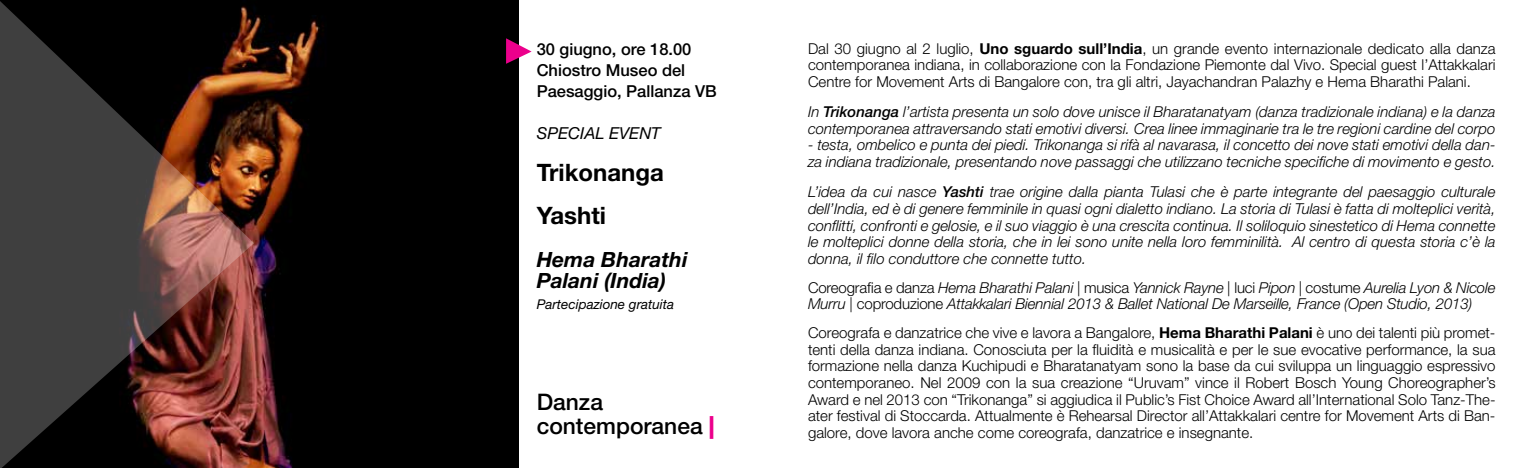
<style>
.page{position:relative;width:1531px;height:468px;background:#fff}
.page>*{position:absolute;margin:0;border:0;box-sizing:border-box;transform-origin:0 0}
.t1{font:700 24px/42px "Helvetica Neue LT";color:#000}
.t2{font:500 22.8px/24px "Helvetica Neue LT";color:#000}
.t3{font:italic 700 21px/21px "Helvetica Neue LT";color:#000}
.t4{font:500 16.5px/21px "Helvetica Neue LT";color:#000}
.t5{font:italic 16.5px "Helvetica Neue LT";color:#000}
.t6{font:italic 300 15px/16.6px "Helvetica Neue LT";color:#000}
.t7{font:300 15px/16.6px "Helvetica Neue LT";color:#000;text-align:justify}
.t8{font:italic 13.5px "Helvetica Neue LT";color:#000}
.s1{font-weight:900;color:#ec008c}
.s2{font-weight:700}
.s3{font-weight:500}
.s4{font-style:normal}
</style>
<div class="page">
<img style="left:254px;top:0;width:265px;height:468px">
<svg style="left:506px;top:38px;width:25px;height:26px"></svg>
<img style="left:0;top:0;width:254px;height:468px">
<p class="t4" style="left:537px;top:39px;width:182px">30 giugno, ore 18.00<br>Chiostro Museo del<br>Paesaggio, Pallanza VB</p>
<p class="t5" style="left:537px;top:124px;width:126px">SPECIAL EVENT</p>
<h1 class="t1" style="left:537px;top:151px;width:129px">Trikonanga<br>Yashti</h1>
<h3 class="t3" style="left:537px;top:248px;width:152px">Hema Bharathi<br>Palani (India)</h3>
<p class="t8" style="left:537px;top:296px;width:139px">Partecipazione gratuita</p>
<h2 class="t2" style="left:537px;top:390px;width:179px">Danza contemporanea <span class="s1">|</span></h2>
<p class="t7" style="left:808px;top:40px;width:689px">Dal 30 giugno al 2 luglio, <span class="s2">Uno sguardo sull’India</span>, un grande evento internazionale dedicato alla danza contemporanea indiana, in collaborazione con la Fondazione Piemonte dal Vivo. Special guest l’Attakkalari Centre for Movement Arts di Bangalore con, tra gli altri, Jayachandran Palazhy e Hema Bharathi Palani.</p>
<p class="t6" style="left:808px;top:103px;width:689px">In <span class="s3">Trikonanga</span> l’artista presenta un solo dove unisce il Bharatanatyam (danza tradizionale indiana) e la danza contemporanea attraversando stati emotivi diversi. Crea linee immaginarie tra le tre regioni cardine del corpo</p>
<p class="t6" style="left:808px;top:137px;width:689px">- testa, ombelico e punta dei piedi. Trikonanga si rifà al navarasa, il concetto dei nove stati emotivi della dan&shy;za indiana tradizionale, presentando nove passaggi che utilizzano tecniche specifiche di movimento e gesto.</p>
<p class="t6" style="left:808px;top:183px;width:689px;text-align:justify">L’idea da cui nasce <span class="s3">Yashti</span> trae origine dalla pianta Tulasi che è parte integrante del paesaggio culturale dell’India, ed è di genere femminile in quasi ogni dialetto indiano. La storia di Tulasi è fatta di molteplici verità, conflitti, confronti e gelosie, e il suo viaggio è una crescita continua. Il soliloquio sinestetico di Hema connette le molteplici donne della storia, che in lei sono unite nella loro femminilità. Al centro di questa storia c’è la donna, il filo conduttore che connette tutto.</p>
<p class="t6" style="left:808px;top:279px;width:689px"><span class="s4">Coreografia e danza</span> Hema Bharathi Palani <span class="s4">| musica</span> Yannick Rayne <span class="s4">| luci</span> Pipon <span class="s4">| costume</span> Aurelia Lyon &amp; Nicole<br>Murru <span class="s4">| coproduzione</span> Attakkalari Biennial 2013 &amp; Ballet National De Marseille, France (Open Studio, 2013)</p>
<p class="t7" style="left:808px;top:324px;width:689px">Coreografa e danzatrice che vive e lavora a Bangalore, <span class="s2">Hema Bharathi Palani</span> è uno dei talenti più promet&shy;tenti della danza indiana. Conosciuta per la fluidità e musicalità e per le sue evocative performance, la sua formazione nella danza Kuchipudi e Bharatanatyam sono la base da cui sviluppa un linguaggio espressivo contemporaneo. Nel 2009 con la sua creazione “Uruvam” vince il Robert Bosch Young Choreographer’s Award e nel 2013 con “Trikonanga” si aggiudica il Public’s Fist Choice Award all’International Solo Tanz-The&shy;ater festival di Stoccarda. Attualmente è Rehearsal Director all’Attakkalari centre for Movement Arts di Ban&shy;galore, dove lavora anche come coreografa, danzatrice e insegnante.</p>
</div>
